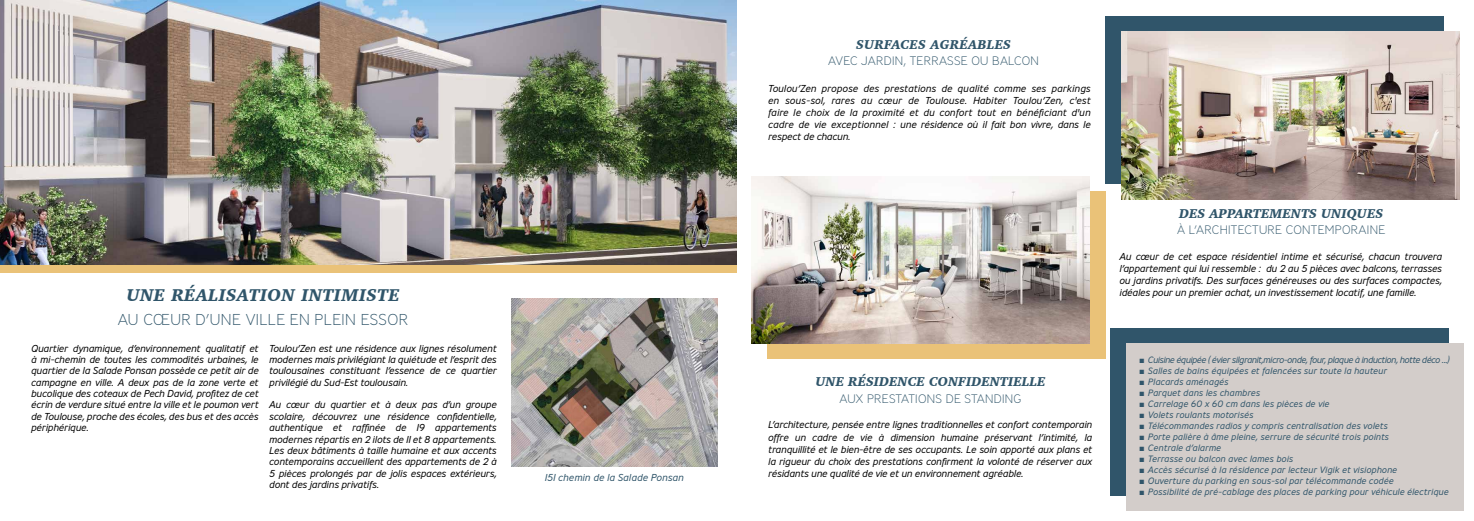
<style>
.page{position:relative;width:1474px;height:521px;background:#fff}
.page>*{position:absolute;margin:0;border:0;box-sizing:border-box;transform-origin:0 0}
.t1{font:italic 900 17.5px "Charter";letter-spacing:.02em;color:#30556a}
.t2{font:200 15.75px "Ministry";letter-spacing:.02em;color:#30556a}
.t3{font:italic 900 13.12px "Charter";color:#30556a}
.t4{font:italic 900 13.12px "Charter";letter-spacing:.02em;color:#30556a}
.t5{font:200 12.25px "Ministry";letter-spacing:.02em;color:#30556a}
.t6{font:italic 300 10.06px/11.4px "Ministry";letter-spacing:-.02em;color:#000;text-align:justify}
.t7{font:italic 300 10.06px "Ministry";color:#30556a}
.t8{font:italic 300 9.19px "Ministry";color:#30556a}
.t9{font:italic 300 9.19px "Ministry";letter-spacing:-.05em;color:#30556a}
.s1{font-family:"Arial";font-weight:400;font-style:normal}
</style>
<div class="page">
<div style="left:1105px;top:16px;width:338px;height:168px;background:#30556a"></div>
<div style="left:767px;top:191px;width:338px;height:168px;background:#eac278"></div>
<img style="left:1121px;top:32px;width:338px;height:167px">
<img style="left:752px;top:176px;width:337px;height:168px">
<div style="left:1110px;top:328px;width:337px;height:168px;background:#30556a"></div>
<div style="left:1126px;top:344px;width:337px;height:167px;background:#d3cdca"></div>
<img style="left:0;top:0;width:737px;height:265px">
<div style="left:0;top:265px;width:737px;height:8px;background:#eac278"></div>
<img style="left:511px;top:299px;width:206px;height:167px">
<h1 class="t1" style="left:126px;top:284px;width:275px">UNE RÉALISATION INTIMISTE</h1>
<h2 class="t2" style="left:118px;top:310px;width:292px">AU CŒUR D’UNE VILLE EN PLEIN ESSOR</h2>
<p class="t6" style="left:31px;top:342px;width:229px">Quartier dynamique, d’environnement qualitatif et à mi-chemin de toutes les commodités urbaines, le quartier de la Salade Ponsan possède ce petit air de campagne en ville. A deux pas de la zone verte et bucolique des coteaux de Pech David, profitez de cet écrin de verdure situé entre la ville et le poumon vert de Toulouse, proche des écoles, des bus et des accès périphérique.</p>
<p class="t6" style="left:269px;top:342px;width:229px">Toulou’Zen est une résidence aux lignes résolument modernes mais privilégiant la quiétude et l’esprit des toulousaines constituant l’essence de ce quartier privilégié du Sud-Est toulousain.</p>
<p class="t6" style="left:269px;top:399px;width:229px">Au cœur du quartier et à deux pas d’un groupe scolaire, découvrez une résidence confidentielle, authentique et raffinée de 19 appartements modernes répartis en 2 ilots de 11 et 8 appartements.<br>Les deux bâtiments à taille humaine et aux accents contemporains accueillent des appartements de 2 à 5 pièces prolongés par de jolis espaces extérieurs, dont des jardins privatifs.</p>
<p class="t7" style="left:545px;top:471px;width:141px">151 chemin de la Salade Ponsan</p>
<h3 class="t4" style="left:856px;top:36px;width:156px">SURFACES AGRÉABLES</h3>
<p class="t5" style="left:828px;top:54px;width:212px">AVEC JARDIN, TERRASSE OU BALCON</p>
<p class="t6" style="left:768px;top:82px;width:324px;line-height:12.1px">Toulou’Zen propose des prestations de qualité comme ses parkings en sous-sol, rares au cœur de Toulouse. Habiter Toulou’Zen, c'est faire le choix de la proximité et du confort tout en bénéficiant d'un cadre de vie exceptionnel : une résidence où il fait bon vivre, dans le respect de chacun.</p>
<h3 class="t3" style="left:815px;top:374px;width:231px">UNE RÉSIDENCE CONFIDENTIELLE</h3>
<p class="t5" style="left:839px;top:391px;width:183px">AUX PRESTATIONS DE STANDING</p>
<p class="t6" style="left:768px;top:419px;width:326px;line-height:12.1px">L’architecture, pensée entre lignes traditionnelles et confort contemporain offre un cadre de vie à dimension humaine préservant l’intimité, la tranquillité et le bien-être de ses occupants. Le soin apporté aux plans et la rigueur du choix des prestations confirment la volonté de réserver aux résidants une qualité de vie et un environnement agréable.</p>
<h3 class="t3" style="left:1179px;top:205px;width:205px">DES APPARTEMENTS UNIQUES</h3>
<p class="t5" style="left:1177px;top:222px;width:210px">À L’ARCHITECTURE CONTEMPORAINE</p>
<p class="t6" style="left:1119px;top:250px;width:324px;line-height:12.1px">Au cœur de cet espace résidentiel intime et sécurisé, chacun trouvera l’appartement qui lui ressemble : du 2 au 5 pièces avec balcons, terrasses ou jardins privatifs. Des surfaces généreuses ou des surfaces compactes, idéales pour un premier achat, un investissement locatif, une famille.</p>
<p class="t9" style="left:1139px;top:354px;width:312px"><span class="s1">■</span> Cuisine équipée ( évier silgranit,micro-onde, four, plaque à induction, hotte déco ...)</p>
<p class="t8" style="left:1139px;top:365px;width:250px"><span class="s1">■</span> Salles de bains équipées et fa1encées sur toute la hauteur</p>
<p class="t8" style="left:1139px;top:376px;width:91px"><span class="s1">■</span> Placards aménagés</p>
<p class="t8" style="left:1139px;top:387px;width:123px"><span class="s1">■</span> Parquet dans les chambres</p>
<p class="t8" style="left:1139px;top:398px;width:192px"><span class="s1">■</span> Carrelage 60 x 60 cm dans les pièces de vie</p>
<p class="t8" style="left:1139px;top:409px;width:116px"><span class="s1">■</span> Volets roulants motorisés</p>
<p class="t8" style="left:1139px;top:420px;width:250px"><span class="s1">■</span> Télécommandes radios y compris centralisation des volets</p>
<p class="t8" style="left:1139px;top:431px;width:252px"><span class="s1">■</span> Porte palière à âme pleine, serrure de sécurité trois points</p>
<p class="t8" style="left:1139px;top:442px;width:84px"><span class="s1">■</span> Centrale d’alarme</p>
<p class="t8" style="left:1139px;top:453px;width:156px"><span class="s1">■</span> Terrasse ou balcon avec lames bois</p>
<p class="t8" style="left:1139px;top:464px;width:260px"><span class="s1">■</span> Accès sécurisé à la résidence par lecteur Vigik et visiophone</p>
<p class="t8" style="left:1139px;top:475px;width:256px"><span class="s1">■</span> Ouverture du parking en sous-sol par télécommande codée</p>
<p class="t8" style="left:1139px;top:486px;width:311px"><span class="s1">■</span> Possibilité de pré-cablage des places de parking pour véhicule électrique</p>
</div>
